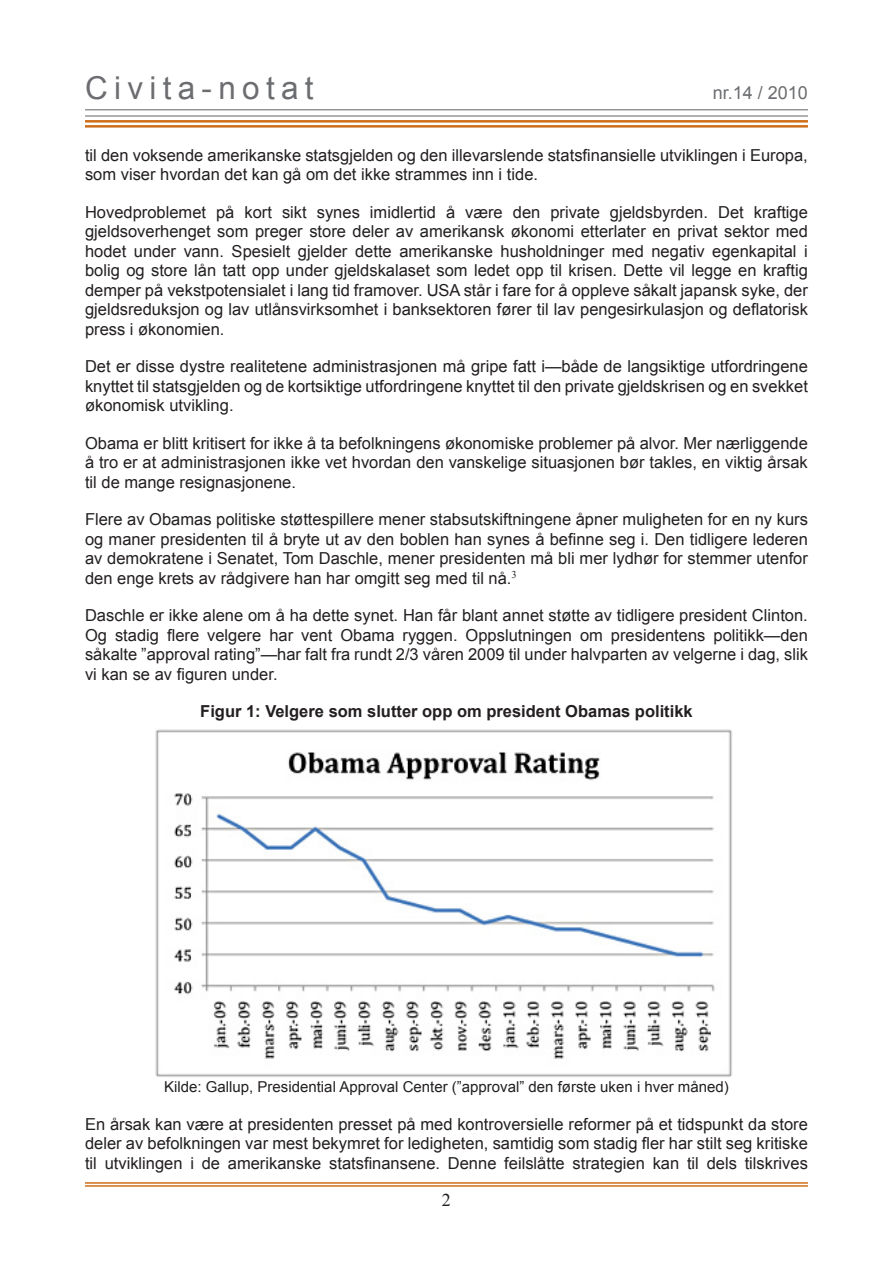
<style>
.page{position:relative;width:893px;height:1263px;background:#fff}
.page>*{position:absolute;margin:0;border:0;box-sizing:border-box;transform-origin:0 0}
.t1{font:31.5px "Arial";letter-spacing:.2em;color:#6c6d70}
.t2{font:18px "Arial";color:#6c6d70}
.t3{font:18px "Times New Roman";color:#231f20}
.t4{font:16.5px/19.5px "Arial";color:#231f20;text-align:justify}
.t5{font:700 16.5px "Arial";color:#231f20}
.t6{font:15px "Arial";color:#231f20}
</style>
<div class="page">
<hr style="left:85px;top:1182px;width:723px;height:2px;background:#ce6e18">
<hr style="left:85px;top:1185px;width:723px;height:2px;background:#ce6e18">
<hr style="left:85px;top:120px;width:723px;height:3px;background:#ce6e18">
<hr style="left:85px;top:125px;width:723px;height:3px;background:#ce6e18">
<hr style="left:85px;top:109px;width:723px;height:1px;background:#808285">
<hr style="left:85px;top:115px;width:723px;height:2px;background:#808285">
<img style="left:155px;top:729px;width:577px;height:348px">
<h1 class="t1" style="left:85px;top:68px;width:230px">Civita-notat</h1>
<p class="t2" style="left:713px;top:81px;width:97px">nr.14 / 2010</p>
<p class="t4" style="left:85px;top:145px;width:724px">til den voksende amerikanske statsgjelden og den illevarslende statsfinansielle utviklingen i Europa, som viser hvordan det kan gå om det ikke strammes inn i tide.</p>
<p class="t4" style="left:85px;top:202px;width:724px">Hovedproblemet på kort sikt synes imidlertid å være den private gjeldsbyrden. Det kraftige gjeldsoverhenget som preger store deler av amerikansk økonomi etterlater en privat sektor med hodet under vann. Spesielt gjelder dette amerikanske husholdninger med negativ egenkapital i bolig og store lån tatt opp under gjeldskalaset som ledet opp til krisen. Dette vil legge en kraftig demper på vekstpotensialet i lang tid framover. USA står i fare for å oppleve såkalt japansk syke, der gjeldsreduksjon og lav utlånsvirksomhet i banksektoren fører til lav pengesirkulasjon og deflatorisk press i økonomien.</p>
<p class="t4" style="left:85px;top:357px;width:724px">Det er disse dystre realitetene administrasjonen må gripe fatt i—både de langsiktige utfordringene knyttet til statsgjelden og de kortsiktige utfordringene knyttet til den private gjeldskrisen og en svekket økonomisk utvikling.</p>
<p class="t4" style="left:85px;top:433px;width:724px">Obama er blitt kritisert for ikke å ta befolkningens økonomiske problemer på alvor. Mer nærliggende å tro er at administrasjonen ikke vet hvordan den vanskelige situasjonen bør takles, en viktig årsak til de mange resignasjonene.</p>
<p class="t4" style="left:85px;top:510px;width:724px">Flere av Obamas politiske støttespillere mener stabsutskiftningene åpner muligheten for en ny kurs og maner presidenten til å bryte ut av den boblen han synes å befinne seg i. Den tidligere lederen av demokratene i Senatet, Tom Daschle, mener presidenten må bli mer lydhør for stemmer utenfor den enge krets av rådgivere han har omgitt seg med til nå.<sup>3</sup></p>
<p class="t4" style="left:85px;top:606px;width:724px">Daschle er ikke alene om å ha dette synet. Han får blant annet støtte av tidligere president Clinton.<br>Og stadig flere velgere har vent Obama ryggen. Oppslutningen om presidentens politikk—den såkalte ”approval rating”—har falt fra rundt 2/3 våren 2009 til under halvparten av velgerne i dag, slik vi kan se av figuren under.</p>
<p class="t5" style="left:200px;top:701px;width:494px">Figur 1: Velgere som slutter opp om president Obamas politikk</p>
<p class="t6" style="left:164px;top:1077px;width:566px">Kilde: Gallup, Presidential Approval Center (”approval” den første uken i hver måned)</p>
<p class="t4" style="left:85px;top:1114px;width:724px">En årsak kan være at presidenten presset på med kontroversielle reformer på et tidspunkt da store deler av befolkningen var mest bekymret for ledigheten, samtidig som stadig fler har stilt seg kritiske til utviklingen i de amerikanske statsfinansene. Denne feilslåtte strategien kan til dels tilskrives</p>
<p class="t3" style="left:442px;top:1188px;width:10px">2</p>
</div>
